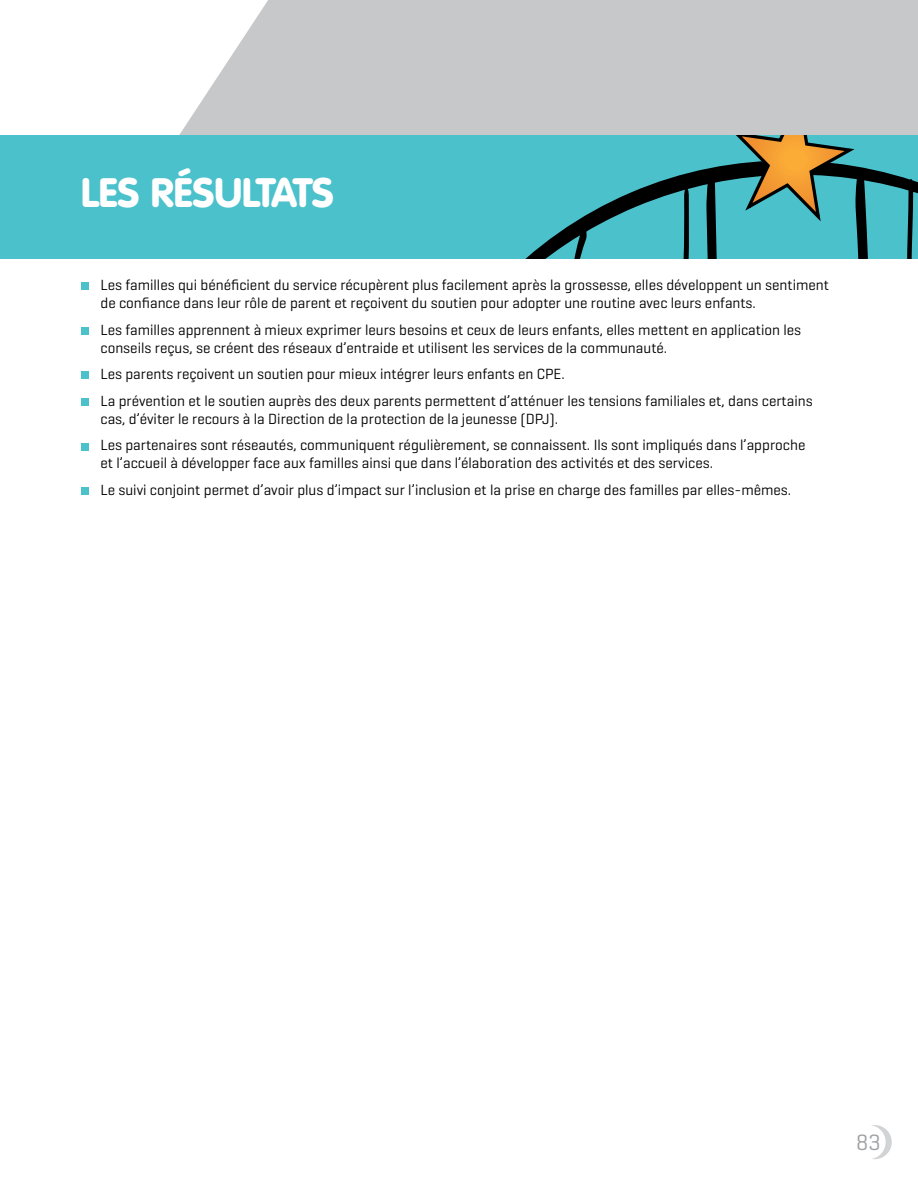
<style>
.page{position:relative;width:918px;height:1188px;background:#fff}
.page>*{position:absolute;margin:0;border:0;box-sizing:border-box;transform-origin:0 0}
.t1{font:900 40.5px "VAG Rounded";color:#fff}
.t2{font:22.5px "Geogrotesque";color:#9fa1a4}
.t3{font:15px/26.7px "Geogrotesque";color:#000}
</style>
<div class="page">
<div style="left:858px;top:1125px;width:34px;height:34px;background:#d1d3d4;border-radius:50%"></div>
<div style="left:852px;top:1125px;width:34px;height:34px;background:#fff;border-radius:50%"></div>
<div style="left:179px;top:0;width:739px;height:135px;background:#c7c8ca"></div>
<div style="left:81px;top:282px;width:8px;height:8px;background:#4bc1cc"></div>
<div style="left:81px;top:327px;width:8px;height:8px;background:#4bc1cc"></div>
<div style="left:81px;top:372px;width:8px;height:7px;background:#4bc1cc"></div>
<div style="left:81px;top:398px;width:8px;height:8px;background:#4bc1cc"></div>
<div style="left:81px;top:443px;width:8px;height:7px;background:#4bc1cc"></div>
<div style="left:81px;top:488px;width:8px;height:7px;background:#4bc1cc"></div>
<div style="left:0;top:135px;width:918px;height:124px;background:#4bc1cc"></div>
<svg style="left:525px;top:194px;width:101px;height:65px"></svg>
<svg style="left:564px;top:219px;width:24px;height:40px"></svg>
<svg style="left:626px;top:135px;width:292px;height:124px"></svg>
<h1 class="t1" style="left:81px;top:168px;width:254px">LES RÉSULTATS</h1>
<p class="t3" style="left:100px;top:275px;width:730px;line-height:18px">Les familles qui bénéficient du service récupèrent plus facilement après la grossesse, elles développent un sentiment de confiance dans leur rôle de parent et reçoivent du soutien pour adopter une routine avec leurs enfants.</p>
<p class="t3" style="left:100px;top:320px;width:702px;line-height:18px">Les familles apprennent à mieux exprimer leurs besoins et ceux de leurs enfants, elles mettent en application les conseils reçus, se créent des réseaux d’entraide et utilisent les services de la communauté.</p>
<p class="t3" style="left:100px;top:360px;width:714px">Les parents reçoivent un soutien pour mieux intégrer leurs enfants en CPE.<br>La prévention et le soutien auprès des deux parents permettent d’atténuer les tensions familiales et, dans certains</p>
<p class="t3" style="left:100px;top:405px;width:706px">cas, d’éviter le recours à la Direction de la protection de la jeunesse (DPJ).<br>Les partenaires sont réseautés, communiquent régulièrement, se connaissent. Ils sont impliqués dans l’approche</p>
<p class="t3" style="left:100px;top:450px;width:692px">et l’accueil à développer face aux familles ainsi que dans l’élaboration des activités et des services.<br>Le suivi conjoint permet d’avoir plus d’impact sur l’inclusion et la prise en charge des familles par elles-mêmes.</p>
<h2 class="t2" style="left:856px;top:1128px;width:26px">83</h2>
</div>
